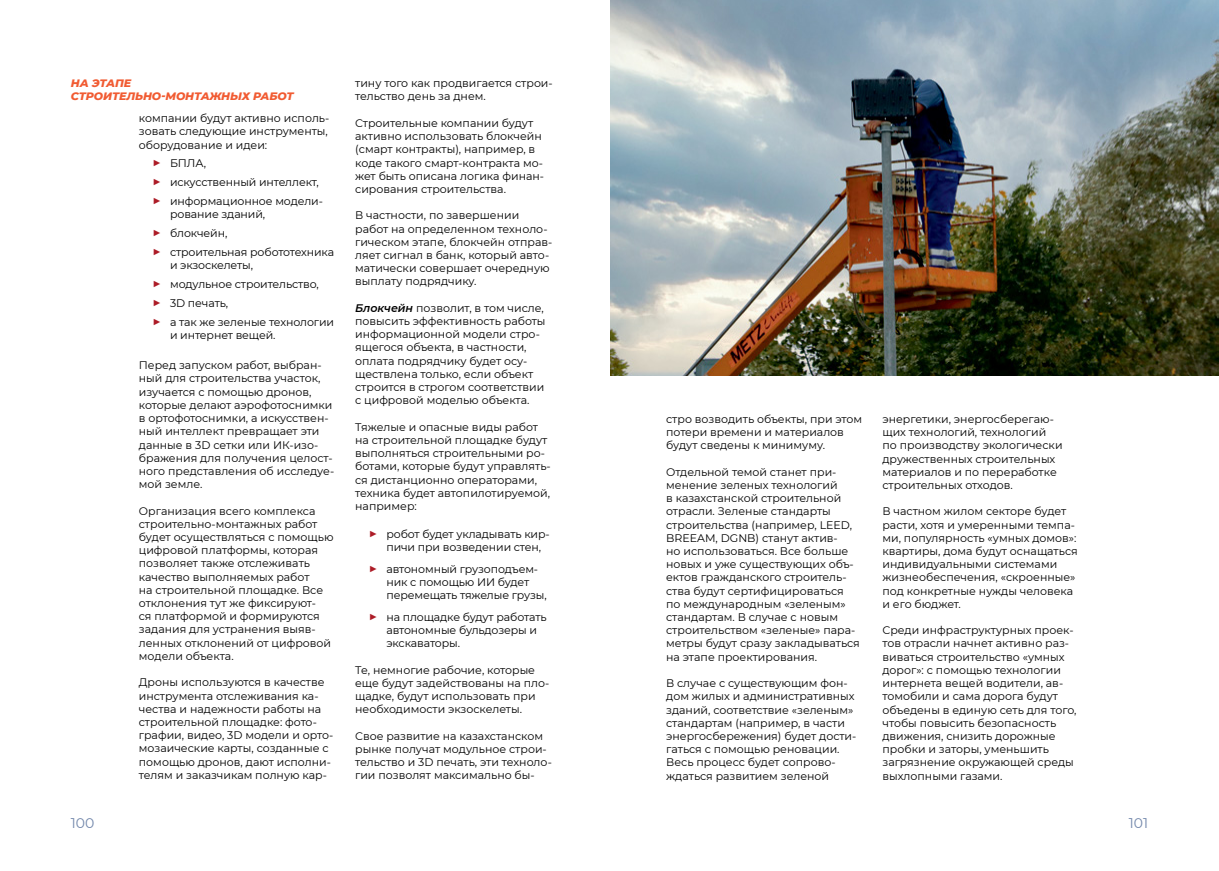
<style>
.page{position:relative;width:1219px;height:871px;background:#fff}
.page>*{position:absolute;margin:0;border:0;box-sizing:border-box;transform-origin:0 0}
.t1{font:14px "Montserrat";color:#7287ab}
.t2{font:11px/13.2px "Montserrat";color:#000}
.t3{font:italic 800 11px/13.2px "Montserrat";letter-spacing:-.01em;color:#f15b32}
.s1{font-size:15px;color:#ad1c27}
.s2{font-weight:600;font-style:italic}
</style>
<div class="page">
<img style="left:611px;top:0;width:608px;height:375px">
<p class="t3" style="left:71px;top:76px;width:224px">НА ЭТАПЕ<br>СТРОИТЕЛЬНО-МОНТАЖНЫХ РАБОТ</p>
<p class="t2" style="left:139px;top:111px;width:192px">компании будут активно исполь&shy;зовать следующие инструменты, оборудование и идеи:</p>
<p class="t2" style="left:152px;top:154px;width:172px;line-height:18.9px"><span class="s1">▶</span> БПЛА,<br><span class="s1">▶</span> искусственный интеллект, <span class="s1">▶</span> информационное модели-</p>
<p class="t2" style="left:152px;top:204px;width:184px;line-height:18.9px;text-indent:18px">рование зданий,<br><span class="s1">▶</span> блокчейн,<br><span class="s1">▶</span> строительная робототехника</p>
<p class="t2" style="left:152px;top:255px;width:183px;line-height:18.9px;text-indent:18px">и экзоскелеты,<br><span class="s1">▶</span> модульное строительство,<br><span class="s1">▶</span> 3D печать,<br><span class="s1">▶</span> а так же зеленые технологии</p>
<p class="t2" style="left:170px;top:328px;width:107px">и интернет вещей.</p>
<p class="t2" style="left:139px;top:358px;width:197px">Перед запуском работ, выбран&shy;ный для строительства участок, изучается с помощью дронов, которые делают аэрофотоснимки в ортофотоснимки, а искусствен&shy;ный интеллект превращает эти данные в 3D сетки или ИК-изо&shy;бражения для получения целост&shy;ного представления об исследуе&shy;мой земле.</p>
<p class="t2" style="left:139px;top:503px;width:196px">Организация всего комплекса строительно-монтажных работ будет осуществляться с помощью цифровой платформы, которая позволяет также отслеживать качество выполняемых работ<br>на строительной площадке. Все отклонения тут же фиксируют-<br>ся платформой и формируются задания для устранения выяв&shy;ленных отклонений от цифровой модели объекта.</p>
<p class="t2" style="left:139px;top:675px;width:196px">Дроны используются в качестве инструмента отслеживания ка&shy;чества и надежности работы на строительной площадке: фото&shy;графии, видео, 3D модели и орто&shy;мозаические карты, созданные с помощью дронов, дают исполни&shy;телям и заказчикам полную кар-</p>
<p class="t2" style="left:355px;top:76px;width:199px">тину того как продвигается строи&shy;тельство день за днем.</p>
<p class="t2" style="left:355px;top:116px;width:190px">Строительные компании будут активно использовать блокчейн (смарт контракты), например, в коде такого смарт-контракта мо&shy;жет быть описана логика финан&shy;сирования строительства.</p>
<p class="t2" style="left:355px;top:208px;width:199px">В частности, по завершении работ на определенном техноло&shy;гическом этапе, блокчейн отправ&shy;ляет сигнал в банк, который авто&shy;матически совершает очередную выплату подрядчику.</p>
<p class="t2" style="left:355px;top:301px;width:192px"><span class="s2">Блокчейн</span> позволит, в том числе, повысить эффективность работы информационной модели стро&shy;ящегося объекта, в частности, оплата подрядчику будет осу&shy;ществлена только, если объект строится в строгом соответствии с цифровой моделью объекта.</p>
<p class="t2" style="left:355px;top:419px;width:197px">Тяжелые и опасные виды работ на строительной площадке будут выполняться строительными ро&shy;ботами, которые будут управлять&shy;ся дистанционно операторами, техника будет автопилотируемой, например:</p>
<p class="t2" style="left:386px;top:526px;width:165px;text-indent:-18px"><span class="s1">▶</span> робот будет укладывать кир&shy;пичи при возведении стен,</p>
<p class="t2" style="left:386px;top:561px;width:162px;text-indent:-18px"><span class="s1">▶</span> автономный грузоподъем&shy;ник с помощью ИИ будет перемещать тяжелые грузы,</p>
<p class="t2" style="left:386px;top:609px;width:162px;text-indent:-18px"><span class="s1">▶</span> на площадке будут работать автономные бульдозеры и экскаваторы.</p>
<p class="t2" style="left:355px;top:662px;width:196px">Те, немногие рабочие, которые еще будут задействованы на пло&shy;щадке, будут использовать при необходимости экзоскелеты.</p>
<p class="t2" style="left:355px;top:728px;width:198px">Свое развитие на казахстанском рынке получат модульное строи&shy;тельство и 3D печать, эти техноло&shy;гии позволят максимально бы-</p>
<p class="t2" style="left:666px;top:412px;width:197px">стро возводить объекты, при этом потери времени и материалов будут сведены к минимуму.</p>
<p class="t2" style="left:666px;top:464px;width:195px">Отдельной темой станет при&shy;менение зеленых технологий<br>в казахстанской строительной отрасли. Зеленые стандарты строительства (например, LEED,<br>BREEAM, DGNB) станут актив-<br>но использоваться. Все больше новых и уже существующих объ&shy;ектов гражданского строитель&shy;ства будут сертифицироваться по международным «зеленым» стандартам. В случае с новым строительством «зеленые» пара&shy;метры будут сразу закладываться на этапе проектирования.</p>
<p class="t2" style="left:666px;top:676px;width:192px">В случае с существующим фон&shy;дом жилых и административных зданий, соответствие «зеленым» стандартам (например, в части энергосбережения) будет дости&shy;гаться с помощью реновации.<br>Весь процесс будет сопрово&shy;ждаться развитием зеленой</p>
<p class="t2" style="left:882px;top:412px;width:182px">энергетики, энергосберегаю&shy;щих технологий, технологий по производству экологически дружественных строительных материалов и по переработке строительных отходов.</p>
<p class="t2" style="left:882px;top:504px;width:197px">В частном жилом секторе будет расти, хотя и умеренными темпа&shy;ми, популярность «умных домов»: квартиры, дома будут оснащаться индивидуальными системами жизнеобеспечения, «скроенные» под конкретные нужды человека и его бюджет.</p>
<p class="t2" style="left:882px;top:623px;width:196px">Среди инфраструктурных проек&shy;тов отрасли начнет активно раз&shy;виваться строительство «умных дорог»: с помощью технологии интернета вещей водители, ав&shy;томобили и сама дорога будут объедены в единую сеть для того, чтобы повысить безопасность движения, снизить дорожные пробки и заторы, уменьшить загрязнение окружающей среды выхлопными газами.</p>
<p class="t1" style="left:71px;top:812px;width:25px">100</p>
<p class="t1" style="left:1129px;top:812px;width:21px">101</p>
</div>
